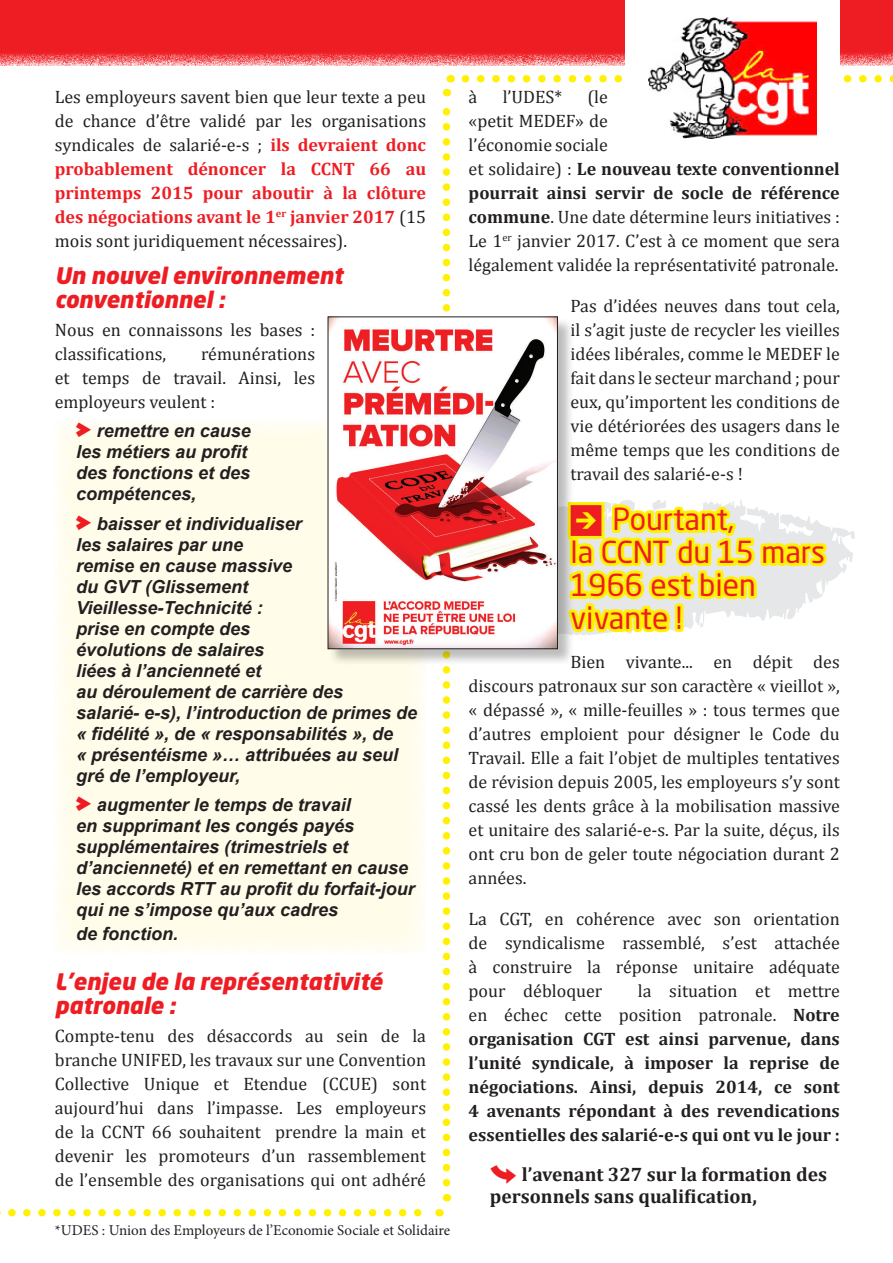
<style>
.page{position:relative;width:893px;height:1263px;background:#fff}
.page>*{position:absolute;margin:0;border:0;box-sizing:border-box;transform-origin:0 0}
.inter{font:30px/33px "Neo Sans Pro";color:#ee1d23}
.inter_02{font:italic 900 22.5px/24px "Neo Sans Pro";color:#ee1d23}
.t1{font:700 19.5px/22.5px "Cambria";color:#231f20}
.t2{font:18px/24px "Cambria";color:#231f20;text-align:justify}
.t3{font:italic 700 18px/21px "Arial";color:#231f20}
.t4{font:700 18px/24px "Cambria";color:#231f20;text-align:justify}
.t5{font:15px "Minion Pro";color:#231f20}
.s1{font-weight:700;color:#ee1d23}
.s2{font-family:"Arrowstfb";font-weight:400;font-style:normal;color:#ee1d23}
.s3{font-weight:700}
.s4{font-family:"Arrowstfb"}
.s5{font-weight:400}
.s6{font-family:"Arrowstfb";font-weight:400;color:#ee1d23}
</style>
<div class="page">
<svg style="left:443px;top:89px;width:7px;height:1094px"></svg>
<div style="left:55px;top:420px;width:371px;height:534px;background:#fffde9"></div>
<svg style="left:830px;top:528px;width:25px;height:53px"></svg>
<svg style="left:574px;top:500px;width:256px;height:135px"></svg>
<div style="left:675px;top:603px;width:8px;height:23px;border:6px solid #fff101"></div>
<div style="left:675px;top:622px;width:8px;height:10px;border:6px solid #fff101"></div>
<svg style="left:0;top:0;width:893px;height:66px;background:#ef2d33"></svg>
<div style="left:328px;top:317px;width:246px;height:348px;background:#231f20;opacity:.3"></div>
<img style="left:330px;top:319px;width:226px;height:328px">
<div style="left:328px;top:317px;width:230px;height:332px;border:1px solid #231f20"></div>
<svg style="left:465px;top:75px;width:428px;height:7px"></svg>
<svg style="left:0;top:1209px;width:422px;height:7px"></svg>
<div style="left:625px;top:0;width:215px;height:150px;background:#fff"></div>
<img style="left:648px;top:18px;width:168px;height:121px">
<p class="t2" style="left:55px;top:85px;width:373px">Les employeurs savent bien que leur texte a peu de chance d’être validé par les organisations syndicales de salarié-e-s ; <span class="s1">ils devraient donc probablement dénoncer la CCNT 66 au printemps 2015 pour aboutir à la clôture des négociations avant le 1</span><sup>er</sup> <span class="s1">janvier 2017</span> (15 mois sont juridiquement nécessaires).</p>
<p class="inter_02" style="left:55px;top:263px;width:290px">Un nouvel environnement conventionnel :</p>
<p class="t2" style="left:55px;top:318px;width:262px">Nous en connaissons les bases : classifications,</p>
<p class="t2" style="left:55px;top:342px;width:262px;text-indent:146px">rémunérations et temps de travail. Ainsi, les employeurs veulent :</p>
<p class="t3" style="left:76px;top:421px;width:176px"><span class="s2">p</span> remettre en cause les métiers au profit des fonctions et des compétences,</p>
<p class="t3" style="left:76px;top:514px;width:343px"><span class="s2">p</span> baisser et individualiser<br>les salaires par une<br>remise en cause massive<br>du GVT (Glissement<br>Vieillesse-Technicité :<br>prise en compte des<br>évolutions de salaires<br>liées à l’ancienneté et<br>au déroulement de carrière des<br>salarié- e-s), l’introduction de primes de « fidélité », de « responsabilités », de<br>« présentéisme »… attribuées au seul gré de l’employeur,</p>
<p class="t3" style="left:76px;top:795px;width:340px"><span class="s2">p</span> augmenter le temps de travail<br>en supprimant les congés payés supplémentaires (trimestriels et d’ancienneté) et en remettant en cause les accords RTT au profit du forfait-jour qui ne s’impose qu’aux cadres</p>
<p class="t3" style="left:76px;top:924px;width:104px">de fonction.</p>
<p class="inter_02" style="left:55px;top:969px;width:329px">L’enjeu de la représentativité patronale :</p>
<p class="t2" style="left:55px;top:1024px;width:373px">Compte-tenu des désaccords au sein de la branche UNIFED, les travaux sur une Convention Collective Unique et Etendue (CCUE) sont aujourd’hui dans l’impasse. Les employeurs de la CCNT 66 souhaitent prendre la main et devenir les promoteurs d’un rassemblement de l’ensemble des organisations qui ont adhéré</p>
<p class="t5" style="left:55px;top:1220px;width:397px">*UDES : Union des Employeurs de l’Economie Sociale et Solidaire</p>
<p class="t2" style="left:469px;top:85px;width:10px">à</p>
<p class="t2" style="left:503px;top:85px;width:61px">l’UDES*</p>
<p class="t2" style="left:469px;top:85px;width:373px;text-align:left;text-indent:119px">(le<br>«petit MEDEF» de<br>l’économie sociale<br>et solidaire) : <span class="s3">Le nouveau texte conventionnel pourrait ainsi servir de socle de référence commune</span>. Une date détermine leurs initiatives :<br>Le 1<sup>er</sup> janvier 2017. C’est à ce moment que sera légalement validée la représentativité patronale.</p>
<p class="t2" style="left:570px;top:294px;width:271px">Pas d’idées neuves dans tout cela, il s’agit juste de recycler les vieilles idées libérales, comme le MEDEF le fait dans le secteur marchand ; pour eux, qu’importent les conditions de vie détériorées des usagers dans le même temps que les conditions de travail des salarié-e-s !</p>
<p class="inter" style="left:570px;top:502px;width:256px"><span class="s4">B</span> Pourtant,<br>la CCNT du 15 mars<br>1966 est bien vivante !</p>
<p class="t2" style="left:469px;top:650px;width:373px;text-indent:102px">Bien vivante... en dépit des discours patronaux sur son caractère « vieillot », « dépassé », « mille-feuilles » : tous termes que d’autres emploient pour désigner le Code du Travail. Elle a fait l’objet de multiples tentatives de révision depuis 2005, les employeurs s’y sont cassé les dents grâce à la mobilisation massive et unitaire des salarié-e-s. Par la suite, déçus, ils ont cru bon de geler toute négociation durant 2 années.</p>
<p class="t2" style="left:469px;top:907px;width:373px">La CGT, en cohérence avec son orientation de syndicalisme rassemblé, s’est attachée à construire la réponse unitaire adéquate pour débloquer</p>
<p class="t4" style="left:469px;top:978px;width:373px;text-indent:169px"><span class="s5">la situation et mettre en échec cette position patronale.</span> Notre organisation CGT est ainsi parvenue, dans l’unité syndicale, à imposer la reprise de négociations. Ainsi, depuis 2014, ce sont 4 avenants répondant à des revendications essentielles des salarié-e-s qui ont vu le jour :</p>
<p class="t1" style="left:490px;top:1162px;width:339px"><span class="s6">P</span> l’avenant 327 sur la formation des personnels sans qualification,</p>
</div>
